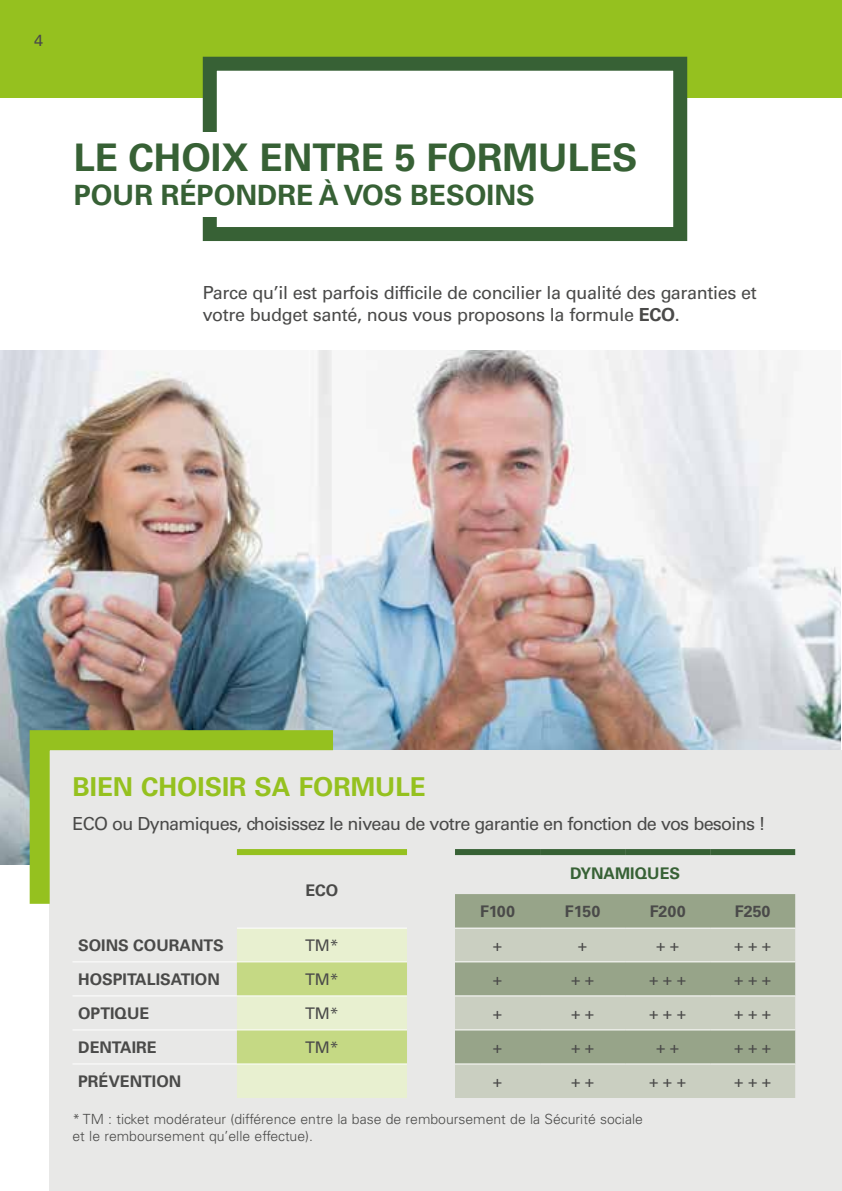
<style>
.page{position:relative;width:842px;height:1191px;background:#fff}
.page>*{position:absolute;margin:0;border:0;box-sizing:border-box;transform-origin:0 0}
.Titre{font:700 38px "Univers LT Std";color:#376135}
.Titre-2{font:700 28px "Univers LT Std";color:#376135}
.SS_titre_2{font:700 26px "Univers LT Std";color:#95c11f}
.Texte{font:18px/22px "Univers LT Std";letter-spacing:-.02em;color:#4a4a49}
.Texte-2{font:18px "Univers LT Std";letter-spacing:-.04em;color:#4a4a49}
.t1{font:700 16px "Univers LT Std";color:#4a4a49}
.TEXTE{font:16px "Univers LT Std";color:#4a4a49}
.t2{font:700 16px "Univers LT Std";color:#376135}
.Texte_note{font:300 14px/16.8px "Univers LT Std";color:#4a4a49}
.s1{font-weight:700}
</style>
<div class="page">
<img style="left:0;top:350px;width:841px;height:515px">
<div style="left:0;top:0;width:842px;height:98px;background:#95c11f"></div>
<div style="left:203px;top:57px;width:484px;height:184px;background:#fff;border:14px solid #376135"></div>
<div style="left:74px;top:132px;width:596px;height:85px;background:#fff"></div>
<div style="left:50px;top:750px;width:792px;height:441px;background:#e8e8e7"></div>
<svg style="left:20px;top:720px;width:333px;height:203px"></svg>
<div style="left:455px;top:894px;width:340px;height:33px;background:#97a489"></div>
<svg style="left:455px;top:929px;width:340px;height:169px;fill:#cacfc1"></svg>
<svg style="left:237px;top:928px;width:170px;height:170px"></svg>
<hr style="left:455px;top:927px;width:85px;height:1px;background:#fff">
<hr style="left:540px;top:927px;width:85px;height:1px;background:#fff">
<hr style="left:625px;top:927px;width:85px;height:1px;background:#fff">
<hr style="left:710px;top:927px;width:85px;height:1px;background:#fff">
<hr style="left:455px;top:961px;width:85px;height:1px;background:#fff">
<hr style="left:540px;top:961px;width:85px;height:1px;background:#fff">
<hr style="left:625px;top:961px;width:85px;height:1px;background:#fff">
<hr style="left:710px;top:961px;width:85px;height:1px;background:#fff">
<hr style="left:455px;top:995px;width:85px;height:1px;background:#fff">
<hr style="left:540px;top:995px;width:85px;height:1px;background:#fff">
<hr style="left:625px;top:995px;width:85px;height:1px;background:#fff">
<hr style="left:710px;top:995px;width:85px;height:1px;background:#fff">
<hr style="left:455px;top:1029px;width:85px;height:1px;background:#fff">
<hr style="left:540px;top:1029px;width:85px;height:1px;background:#fff">
<hr style="left:625px;top:1029px;width:85px;height:1px;background:#fff">
<hr style="left:710px;top:1029px;width:85px;height:1px;background:#fff">
<hr style="left:455px;top:1063px;width:85px;height:1px;background:#fff">
<hr style="left:540px;top:1063px;width:85px;height:1px;background:#fff">
<hr style="left:625px;top:1063px;width:85px;height:1px;background:#fff">
<hr style="left:710px;top:1063px;width:85px;height:1px;background:#fff">
<hr style="left:72px;top:961px;width:165px;height:1px;background:#fff">
<hr style="left:72px;top:995px;width:165px;height:1px;background:#fff">
<hr style="left:72px;top:1029px;width:165px;height:1px;background:#fff">
<hr style="left:72px;top:1063px;width:165px;height:1px;background:#fff">
<hr style="left:237px;top:927px;width:170px;height:1px;background:#fff">
<hr style="left:237px;top:961px;width:170px;height:1px;background:#fff">
<hr style="left:237px;top:995px;width:170px;height:1px;background:#fff">
<hr style="left:237px;top:1029px;width:170px;height:1px;background:#fff">
<hr style="left:237px;top:1063px;width:170px;height:1px;background:#fff">
<div style="left:237px;top:849px;width:170px;height:6px;background:#95c11f"></div>
<div style="left:455px;top:849px;width:85px;height:6px;background:#376135"></div>
<div style="left:540px;top:849px;width:85px;height:6px;background:#376135"></div>
<div style="left:625px;top:849px;width:85px;height:6px;background:#376135"></div>
<div style="left:710px;top:849px;width:85px;height:6px;background:#376135"></div>
<p class="TEXTE" style="left:34px;top:30px;width:10px">4</p>
<p class="Titre" style="left:74px;top:136px;width:565px">LE CHOIX ENTRE 5 FORMULES</p>
<p class="Titre-2" style="left:74px;top:178px;width:463px">POUR RÉPONDRE À VOS BESOINS</p>
<p class="Texte" style="left:203px;top:281px;width:556px">Parce qu’il est parfois difficile de concilier la qualité des garanties et votre budget santé, nous vous proposons la formule <span class="s1">ECO</span>.</p>
<p class="SS_titre_2" style="left:72px;top:772px;width:355px">BIEN CHOISIR SA FORMULE</p>
<p class="Texte-2" style="left:72px;top:812px;width:695px">ECO ou Dynamiques, choisissez le niveau de votre garantie en fonction de vos besoins !</p>
<p class="t1" style="left:305px;top:881px;width:34px">ECO</p>
<p class="t2" style="left:570px;top:864px;width:111px">DYNAMIQUES</p>
<p class="t1" style="left:480px;top:902px;width:36px">F100</p>
<p class="t1" style="left:565px;top:902px;width:37px">F150</p>
<p class="t1" style="left:650px;top:902px;width:37px">F200</p>
<p class="t1" style="left:735px;top:902px;width:37px">F250</p>
<p class="t1" style="left:78px;top:935px;width:147px">SOINS COURANTS</p>
<p class="TEXTE" style="left:305px;top:935px;width:35px">TM*</p>
<p class="TEXTE" style="left:493px;top:935px;width:11px">+</p>
<p class="TEXTE" style="left:578px;top:935px;width:11px">+</p>
<p class="TEXTE" style="left:656px;top:935px;width:25px">+ +</p>
<p class="TEXTE" style="left:734px;top:935px;width:38px">+ + +</p>
<p class="t1" style="left:78px;top:969px;width:143px">HOSPITALISATION</p>
<p class="TEXTE" style="left:305px;top:969px;width:35px">TM*</p>
<p class="TEXTE" style="left:493px;top:969px;width:11px">+</p>
<p class="TEXTE" style="left:571px;top:969px;width:25px">+ +</p>
<p class="TEXTE" style="left:649px;top:969px;width:38px">+ + +</p>
<p class="TEXTE" style="left:734px;top:969px;width:38px">+ + +</p>
<p class="t1" style="left:78px;top:1003px;width:73px">OPTIQUE</p>
<p class="TEXTE" style="left:305px;top:1003px;width:35px">TM*</p>
<p class="TEXTE" style="left:493px;top:1003px;width:11px">+</p>
<p class="TEXTE" style="left:571px;top:1003px;width:25px">+ +</p>
<p class="TEXTE" style="left:649px;top:1003px;width:38px">+ + +</p>
<p class="TEXTE" style="left:734px;top:1003px;width:38px">+ + +</p>
<p class="t1" style="left:78px;top:1037px;width:80px">DENTAIRE</p>
<p class="TEXTE" style="left:305px;top:1037px;width:35px">TM*</p>
<p class="TEXTE" style="left:493px;top:1037px;width:11px">+</p>
<p class="TEXTE" style="left:571px;top:1037px;width:25px">+ +</p>
<p class="TEXTE" style="left:656px;top:1037px;width:25px">+ +</p>
<p class="TEXTE" style="left:734px;top:1037px;width:38px">+ + +</p>
<p class="t1" style="left:78px;top:1071px;width:105px">PRÉVENTION</p>
<p class="TEXTE" style="left:493px;top:1071px;width:11px">+</p>
<p class="TEXTE" style="left:571px;top:1071px;width:25px">+ +</p>
<p class="TEXTE" style="left:649px;top:1071px;width:38px">+ + +</p>
<p class="TEXTE" style="left:734px;top:1071px;width:38px">+ + +</p>
<p class="Texte_note" style="left:72px;top:1110px;width:572px">* TM : ticket modérateur (différence entre la base de remboursement de la Sécurité sociale et le remboursement qu’elle effectue).</p>
</div>
